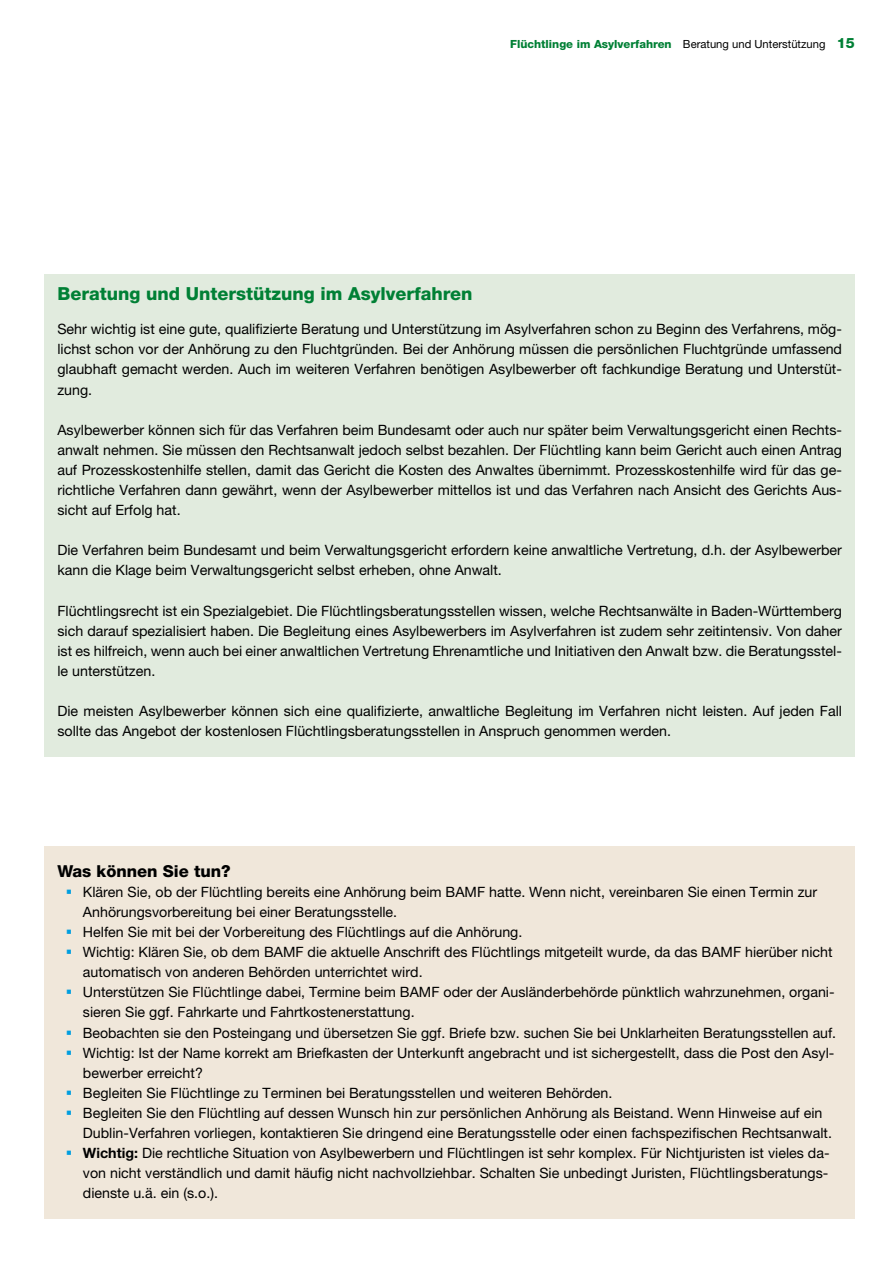
<style>
.page{position:relative;width:893px;height:1263px;background:#fff}
.page>*{position:absolute;margin:0;border:0;box-sizing:border-box;transform-origin:0 0}
.t1{font:800 18px "Helvetica Neue LT Pro";color:#008035}
.t2{font:800 16.5px "Helvetica Neue LT Pro";color:#000}
.t3{font:14.25px/20.1px "Helvetica Neue LT Pro";color:#000;text-align:justify}
.t4{font:800 11.25px "Helvetica Neue LT Pro";color:#008035}
.s1{font-weight:400;color:#000}
.s2{font-size:14.25px}
.s3{font-weight:700}
</style>
<div class="page">
<div style="left:45px;top:274px;width:810px;height:482px;background:#e1ebde"></div>
<div style="left:45px;top:846px;width:810px;height:372px;background:#f0e7da"></div>
<p class="t4" style="left:510px;top:38px;width:346px">Flüchtlinge im Asylverfahren <span class="s1">Beratung und Unterstützung</span> <span class="s2">15</span></p>
<p class="t1" style="left:57px;top:282px;width:417px">Beratung und Unterstützung im Asylverfahren</p>
<p class="t3" style="left:57px;top:319px;width:786px">Sehr wichtig ist eine gute, qualifizierte Beratung und Unterstützung im Asylverfahren schon zu Beginn des Verfahrens, mög&shy;lichst schon vor der Anhörung zu den Fluchtgründen. Bei der Anhörung müssen die persönlichen Fluchtgründe umfassend glaubhaft gemacht werden. Auch im weiteren Verfahren benötigen Asylbewerber oft fachkundige Beratung und Unterstüt&shy;zung.</p>
<p class="t3" style="left:57px;top:419px;width:786px">Asylbewerber können sich für das Verfahren beim Bundesamt oder auch nur später beim Verwaltungsgericht einen Rechts&shy;anwalt nehmen. Sie müssen den Rechtsanwalt jedoch selbst bezahlen. Der Flüchtling kann beim Gericht auch einen Antrag auf Prozesskostenhilfe stellen, damit das Gericht die Kosten des Anwaltes übernimmt. Prozesskostenhilfe wird für das ge&shy;richtliche Verfahren dann gewährt, wenn der Asylbewerber mittellos ist und das Verfahren nach Ansicht des Gerichts Aus&shy;sicht auf Erfolg hat.</p>
<p class="t3" style="left:57px;top:540px;width:786px">Die Verfahren beim Bundesamt und beim Verwaltungsgericht erfordern keine anwaltliche Vertretung, d.h. der Asylbewerber kann die Klage beim Verwaltungsgericht selbst erheben, ohne Anwalt.</p>
<p class="t3" style="left:57px;top:600px;width:786px">Flüchtlingsrecht ist ein Spezialgebiet. Die Flüchtlingsberatungsstellen wissen, welche Rechtsanwälte in Baden-Württemberg sich darauf spezialisiert haben. Die Begleitung eines Asylbewerbers im Asylverfahren ist zudem sehr zeitintensiv. Von daher ist es hilfreich, wenn auch bei einer anwaltlichen Vertretung Ehrenamtliche und Initiativen den Anwalt bzw. die Beratungsstel&shy;le unterstützen.</p>
<p class="t3" style="left:57px;top:701px;width:786px">Die meisten Asylbewerber können sich eine qualifizierte, anwaltliche Begleitung im Verfahren nicht leisten. Auf jeden Fall sollte das Angebot der kostenlosen Flüchtlingsberatungsstellen in Anspruch genommen werden.</p>
<p class="t2" style="left:57px;top:861px;width:175px">Was können Sie tun?</p>
<p class="t3" style="left:83px;top:881px;width:755px;text-align:left">Klären Sie, ob der Flüchtling bereits eine Anhörung beim BAMF hatte. Wenn nicht, vereinbaren Sie einen Termin zur Anhörungsvorbereitung bei einer Beratungsstelle.<br>Helfen Sie mit bei der Vorbereitung des Flüchtlings auf die Anhörung.<br>Wichtig: Klären Sie, ob dem BAMF die aktuelle Anschrift des Flüchtlings mitgeteilt wurde, da das BAMF hierüber nicht automatisch von anderen Behörden unterrichtet wird.<br>Unterstützen Sie Flüchtlinge dabei, Termine beim BAMF oder der Ausländerbehörde pünktlich wahrzunehmen, organi&shy;sieren Sie ggf. Fahrkarte und Fahrtkostenerstattung.<br>Beobachten sie den Posteingang und übersetzen Sie ggf. Briefe bzw. suchen Sie bei Unklarheiten Beratungsstellen auf.<br>Wichtig: Ist der Name korrekt am Briefkasten der Unterkunft angebracht und ist sichergestellt, dass die Post den Asyl&shy;bewerber erreicht?<br>Begleiten Sie Flüchtlinge zu Terminen bei Beratungsstellen und weiteren Behörden.<br>Begleiten Sie den Flüchtling auf dessen Wunsch hin zur persönlichen Anhörung als Beistand. Wenn Hinweise auf ein Dublin-Verfahren vorliegen, kontaktieren Sie dringend eine Beratungsstelle oder einen fachspezifischen Rechtsanwalt.<br><span class="s3">Wichtig:</span> Die rechtliche Situation von Asylbewerbern und Flüchtlingen ist sehr komplex. Für Nichtjuristen ist vieles da&shy;von nicht verständlich und damit häufig nicht nachvollziehbar. Schalten Sie unbedingt Juristen, Flüchtlingsberatungs&shy;dienste u.ä. ein (s.o.).</p>
</div>
